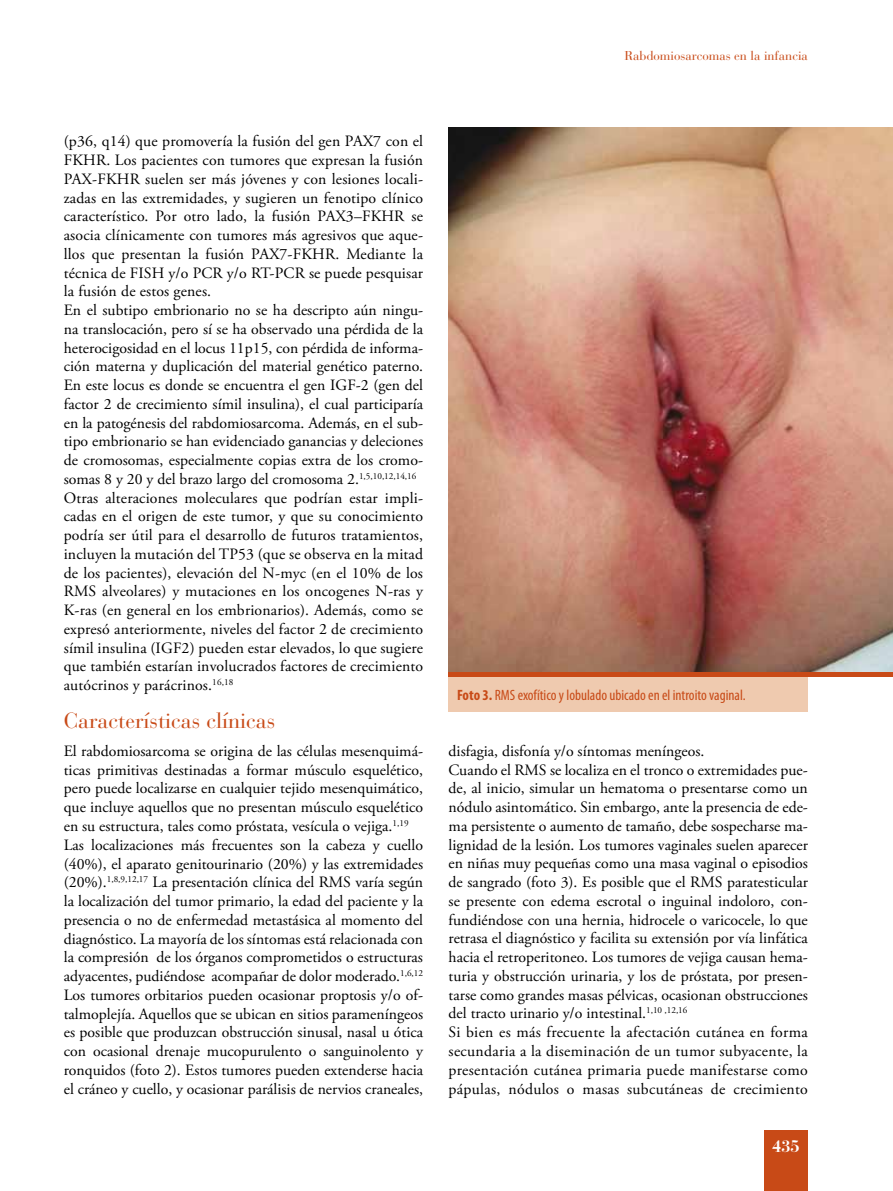
<style>
.page{position:relative;width:893px;height:1191px;background:#fff}
.page>*{position:absolute;margin:0;border:0;box-sizing:border-box;transform-origin:0 0}
.t1{font:21.75px "Bauer Bodoni";color:#c84a17}
.t2{font:700 16.5px "Bauer Bodoni";color:#fff}
.t3{font:15.75px/18.8px "Adobe Garamond Pro";color:#000}
.t4{font:condensed 15px "Myriad Pro";color:#c84a17}
.t5{font:12.75px "Bauer Bodoni";color:#c84a17}
.s1{font-weight:700}
</style>
<div class="page">
<div style="left:764px;top:1130px;width:44px;height:61px;background:#c84a17"></div>
<img style="left:449px;top:128px;width:444px;height:544px">
<div style="left:449px;top:676px;width:359px;height:36px;background:#efcaaf"></div>
<hr style="left:449px;top:672px;width:444px;height:4px;background:#c84a17">
<p class="t5" style="left:624px;top:48px;width:185px">Rabdomiosarcomas en la infancia</p>
<p class="t3" style="left:64px;top:132px;width:361px">(p36, q14) que promovería la fusión del gen PAX7 con el FKHR. Los pacientes con tumores que expresan la fusión PAX-FKHR suelen ser más jóvenes y con lesiones locali&shy;zadas en las extremidades, y sugieren un fenotipo clínico característico. Por otro lado, la fusión PAX3–FKHR se asocia clínicamente con tumores más agresivos que aque&shy;llos que presentan la fusión PAX7-FKHR. Mediante la técnica de FISH y/o PCR y/o RT-PCR se puede pesquisar la fusión de estos genes.<br>En el subtipo embrionario no se ha descripto aún ningu&shy;na translocación, pero sí se ha observado una pérdida de la heterocigosidad en el locus 11p15, con pérdida de informa&shy;ción materna y duplicación del material genético paterno.<br>En este locus es donde se encuentra el gen IGF-2 (gen del factor 2 de crecimiento símil insulina), el cual participaría en la patogénesis del rabdomiosarcoma. Además, en el sub&shy;tipo embrionario se han evidenciado ganancias y deleciones de cromosomas, especialmente copias extra de los cromo&shy;somas 8 y 20 y del brazo largo del cromosoma 2.<sup>1,5,10,12,14,16<br></sup>Otras alteraciones moleculares que podrían estar impli&shy;cadas en el origen de este tumor, y que su conocimiento podría ser útil para el desarrollo de futuros tratamientos, incluyen la mutación del TP53 (que se observa en la mitad de los pacientes), elevación del N-myc (en el 10% de los RMS alveolares) y mutaciones en los oncogenes N-ras y K-ras (en general en los embrionarios). Además, como se expresó anteriormente, niveles del factor 2 de crecimiento símil insulina (IGF2) pueden estar elevados, lo que sugiere que también estarían involucrados factores de crecimiento autócrinos y parácrinos.<sup>16,18</sup></p>
<h1 class="t1" style="left:64px;top:707px;width:213px">Características clínicas</h1>
<p class="t3" style="left:64px;top:742px;width:361px">El rabdomiosarcoma se origina de las células mesenquimá&shy;ticas primitivas destinadas a formar músculo esquelético, pero puede localizarse en cualquier tejido mesenquimático, que incluye aquellos que no presentan músculo esquelético en su estructura, tales como próstata, vesícula o vejiga.<sup>1,19<br></sup>Las localizaciones más frecuentes son la cabeza y cuello (40%), el aparato genitourinario (20%) y las extremidades (20%).<sup>1,8,9,12,17</sup> La presentación clínica del RMS varía según la localización del tumor primario, la edad del paciente y la presencia o no de enfermedad metastásica al momento del diagnóstico. La mayoría de los síntomas está relacionada con la compresión de los órganos comprometidos o estructuras adyacentes, pudiéndose acompañar de dolor moderado.<sup>1,6,12<br></sup>Los tumores orbitarios pueden ocasionar proptosis y/o of&shy;talmoplejía. Aquellos que se ubican en sitios parameníngeos es posible que produzcan obstrucción sinusal, nasal u ótica con ocasional drenaje mucopurulento o sanguinolento y ronquidos (foto 2). Estos tumores pueden extenderse hacia el cráneo y cuello, y ocasionar parálisis de nervios craneales,</p>
<p class="t4" style="left:457px;top:686px;width:290px"><span class="s1">Foto 3.</span> RMS exofítico y lobulado ubicado en el introito vaginal.</p>
<p class="t3" style="left:449px;top:742px;width:361px">disfagia, disfonía y/o síntomas meníngeos.<br>Cuando el RMS se localiza en el tronco o extremidades pue&shy;de, al inicio, simular un hematoma o presentarse como un nódulo asintomático. Sin embargo, ante la presencia de ede&shy;ma persistente o aumento de tamaño, debe sospecharse ma&shy;lignidad de la lesión. Los tumores vaginales suelen aparecer en niñas muy pequeñas como una masa vaginal o episodios de sangrado (foto 3). Es posible que el RMS paratesticular se presente con edema escrotal o inguinal indoloro, con&shy;fundiéndose con una hernia, hidrocele o varicocele, lo que retrasa el diagnóstico y facilita su extensión por vía linfática hacia el retroperitoneo. Los tumores de vejiga causan hema&shy;turia y obstrucción urinaria, y los de próstata, por presen&shy;tarse como grandes masas pélvicas, ocasionan obstrucciones del tracto urinario y/o intestinal.<sup>1,10</sup> <sup>,12,16<br></sup>Si bien es más frecuente la afectación cutánea en forma secundaria a la diseminación de un tumor subyacente, la presentación cutánea primaria puede manifestarse como pápulas, nódulos o masas subcutáneas de crecimiento</p>
<p class="t2" style="left:772px;top:1136px;width:29px">435</p>
</div>
